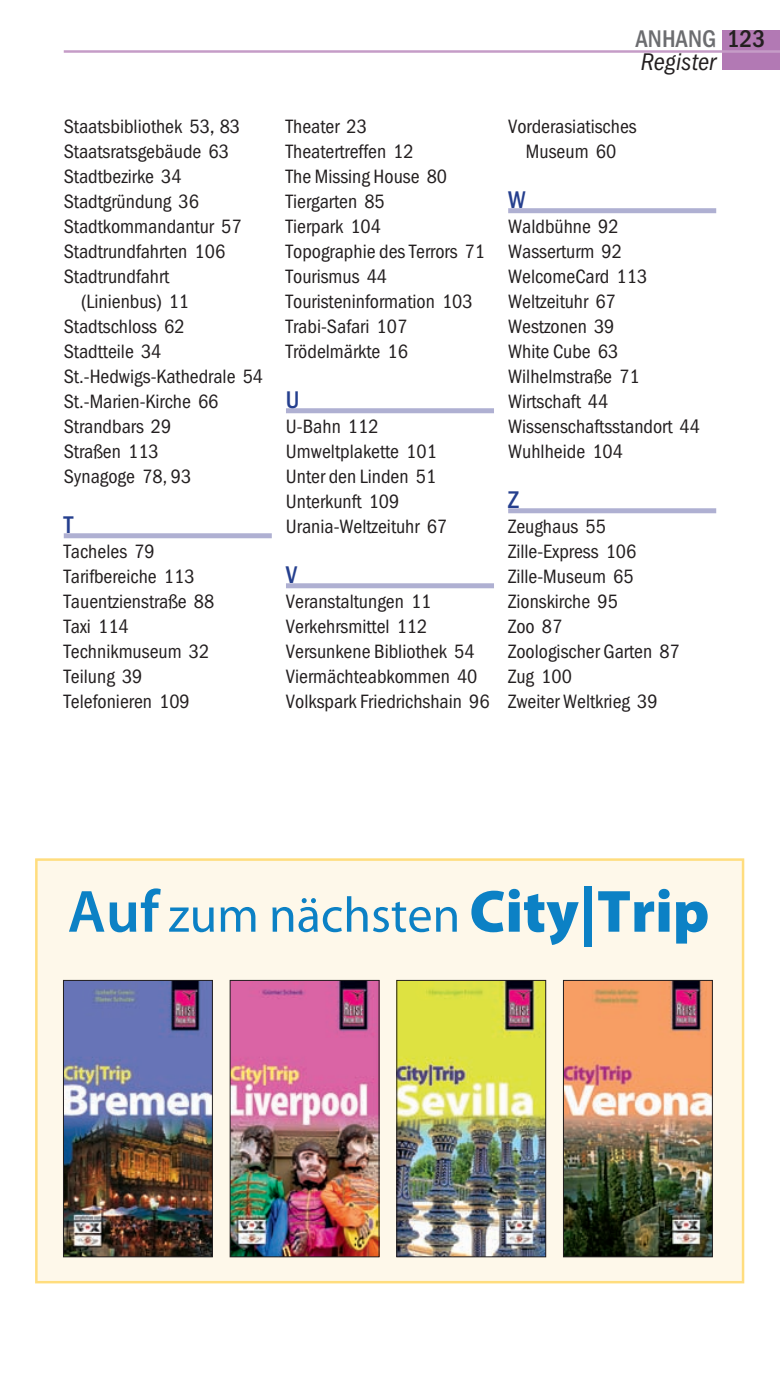
<style>
.page{position:relative;width:780px;height:1382px;background:#fff}
.page>*{position:absolute;margin:0;border:0;box-sizing:border-box;transform-origin:0 0}
.t1{font:50px "Myriad Pro";color:#0c81c5}
.t2{font:500 25px "Franklin Gothic URW Con";color:#6c6d70}
.t3{font:25px "Franklin Got URWTOT Boo Con Ita";color:#231f20}
.t4{font:500 25px "Franklin Gothic URW Con";color:#253f8e}
.t5{font:20px/25px "Franklin Gothic URW Con Boo";color:#231f20}
.s1{font-family:"Franklin Gothic URW Boo"}
.s2{color:#231f20}
.s3{font-weight:600;font-size:60px}
.s4{font-weight:900;font-size:60px}
</style>
<div class="page">
<div style="left:721px;top:30px;width:58px;height:40px;background:#b279b4"></div>
<hr style="left:64px;top:50px;width:715px;height:3px;background:#c59cc7">
<div style="left:64px;top:533px;width:208px;height:5px;background:#afb0d2"></div>
<div style="left:286px;top:408px;width:208px;height:5px;background:#afb0d2"></div>
<div style="left:286px;top:583px;width:208px;height:5px;background:#afb0d2"></div>
<div style="left:508px;top:208px;width:208px;height:5px;background:#afb0d2"></div>
<div style="left:508px;top:508px;width:208px;height:5px;background:#afb0d2"></div>
<div style="left:35px;top:858px;width:709px;height:425px;background:#fef8ea"></div>
<img style="left:65px;top:982px;width:146px;height:273px">
<div style="left:63px;top:980px;width:150px;height:277px;border:1px solid #231f20"></div>
<img style="left:232px;top:982px;width:145px;height:273px">
<div style="left:230px;top:980px;width:149px;height:277px;border:1px solid #231f20"></div>
<img style="left:398px;top:982px;width:146px;height:273px">
<div style="left:396px;top:980px;width:150px;height:277px;border:1px solid #231f20"></div>
<img style="left:565px;top:982px;width:145px;height:273px">
<div style="left:563px;top:980px;width:149px;height:277px;border:1px solid #231f20"></div>
<p class="t5" style="left:64px;top:114px;width:178px">Staatsbibliothek 53<span class="s1">,</span> 83</p>
<p class="t5" style="left:64px;top:139px;width:167px">Staatsratsgebäude 63</p>
<p class="t5" style="left:64px;top:164px;width:119px">Stadtbezirke 34</p>
<p class="t5" style="left:64px;top:189px;width:137px">Stadtgründung 36</p>
<p class="t5" style="left:64px;top:214px;width:179px">Stadtkommandantur 57</p>
<p class="t5" style="left:64px;top:239px;width:163px">Stadtrundfahrten 106</p>
<p class="t5" style="left:64px;top:264px;width:107px">Stadtrundfahrt</p>
<p class="t5" style="left:81px;top:289px;width:109px">(Linienbus) 11</p>
<p class="t5" style="left:64px;top:314px;width:122px">Stadtschloss 62</p>
<p class="t5" style="left:64px;top:339px;width:99px">Stadtteile 34</p>
<p class="t5" style="left:64px;top:364px;width:201px">St.-Hedwigs-Kathedrale 54</p>
<p class="t5" style="left:64px;top:389px;width:156px">St.-Marien-Kirche 66</p>
<p class="t5" style="left:64px;top:414px;width:109px">Strandbars 29</p>
<p class="t5" style="left:64px;top:439px;width:97px">Straßen 113</p>
<p class="t5" style="left:64px;top:464px;width:129px">Synagoge 78, 93</p>
<p class="t4" style="left:64px;top:508px;width:11px">T</p>
<p class="t5" style="left:64px;top:539px;width:152px">Tacheles 79<br>Tarifbereiche 113<br>Tauentzienstraße 88<br>Taxi 114<br>Technikmuseum 32<br>Teilung 39<br>Telefonieren 109</p>
<p class="t5" style="left:286px;top:114px;width:200px">Theater 23<br>Theatertreffen 12<br>The Missing House 80<br>Tiergarten 85<br>Tierpark 104<br>Topographie des Terrors 71<br>Tourismus 44<br>Touristeninformation 103<br>Trabi-Safari 107<br>Trödelmärkte 16</p>
<p class="t4" style="left:286px;top:383px;width:15px">U</p>
<p class="t5" style="left:286px;top:414px;width:163px">U-Bahn 112<br>Umweltplakette 101<br>Unter den Linden 51<br>Unterkunft 109<br>Urania-Weltzeituhr 67</p>
<p class="t4" style="left:286px;top:558px;width:13px">V</p>
<p class="t5" style="left:286px;top:589px;width:205px">Veranstaltungen 11<br>Verkehrsmittel 112<br>Versunkene Bibliothek 54<br>Viermächteabkommen 40<br>Volkspark Friedrichshain 96</p>
<p class="t2" style="left:635px;top:22px;width:131px">ANHANG <span class="s2">123</span></p>
<p class="t3" style="left:640px;top:48px;width:77px">Register</p>
<p class="t5" style="left:508px;top:114px;width:130px;text-align:center">Vorderasiatisches<br>Museum 60</p>
<p class="t4" style="left:508px;top:183px;width:19px">W</p>
<p class="t5" style="left:508px;top:214px;width:193px">Waldbühne 92<br>Wasserturm 92<br>WelcomeCard 113<br>Weltzeituhr 67<br>Westzonen 39<br>White Cube 63<br>Wilhelmstraße 71<br>Wirtschaft 44<br>Wissenschaftsstandort 44<br>Wuhlheide 104</p>
<p class="t4" style="left:508px;top:483px;width:12px">Z</p>
<p class="t5" style="left:508px;top:514px;width:173px">Zeughaus 55<br>Zille-Express 106<br>Zille-Museum 65<br>Zionskirche 95<br>Zoo 87<br>Zoologischer Garten 87<br>Zug 100<br>Zweiter Weltkrieg 39</p>
<h1 class="t1" style="left:68px;top:884px;width:643px"><span class="s3">Auf</span> zum nächsten <span class="s4">City|Trip</span></h1>
</div>
